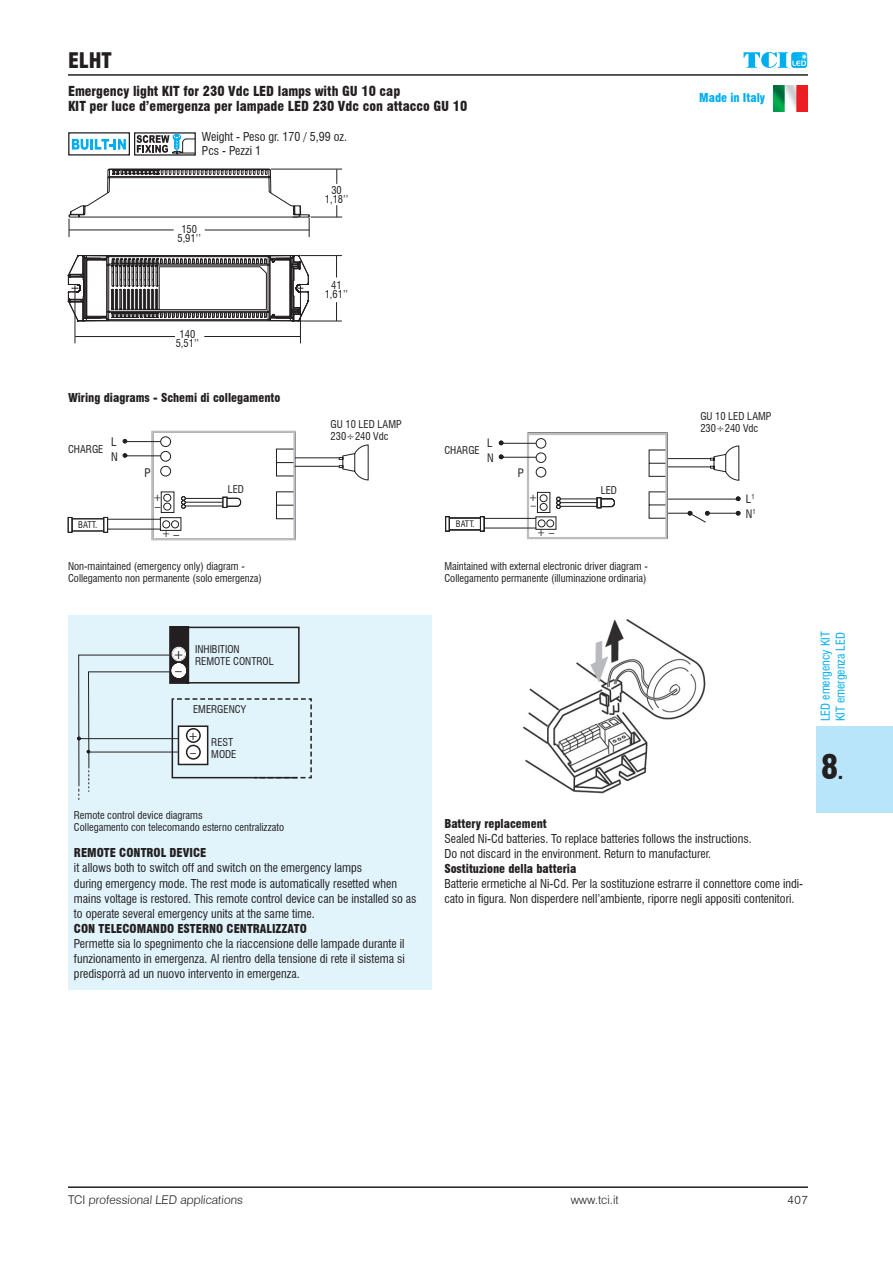
<style>
.page{position:relative;width:893px;height:1263px;background:#fff}
.page>*{position:absolute;margin:0;border:0;box-sizing:border-box;transform-origin:0 0}
.t1{font:900 condensed 33px "Swiss 721 BT";color:#231f20}
.t2{font:900 condensed 21px "Swiss 721 BT";color:#231f20}
.t3{font:900 condensed 13.5px/15px "Swiss 721 BT";color:#231f20}
.t4{font:condensed 13.35px/10.1px "Swiss 721 BT";color:#231f20}
.t5{font:condensed 12px/15px "Swiss 721 BT";color:#231f20}
.t6{font:900 condensed 12px "Swiss 721 BT";color:#231f20}
.t7{font:300 12px "Swiss 721 BT";color:#231f20}
.t8{font:condensed 12px/15px "Swiss 721 BT";color:#00aeef}
.t9{font:900 condensed 12px "Swiss 721 BT";color:#00aeef}
.t10{font:condensed 11.55px/14.9px "Swiss 721 BT";color:#231f20}
.t11{font:condensed 11.4px/14.5px "Swiss 721 BT";color:#231f20}
.t12{font:condensed 10.5px/12px "Swiss 721 BT";color:#231f20}
.t13{font:condensed 9px "Swiss 721 BT";color:#231f20}
.t14{font:condensed 8.85px "Swiss 721 BT";color:#231f20}
.s1{font-size:18px}
</style>
<div class="page">
<hr style="left:68px;top:74px;width:740px;height:2px;background:#231f20">
<hr style="left:68px;top:1186px;width:740px;height:2px;background:#231f20">
<img style="left:806px;top:53px;width:1px;height:14px">
<svg style="left:744px;top:52px;width:62px;height:16px"></svg>
<div style="left:816px;top:726px;width:77px;height:86px;background:#b9e5fa"></div>
<img style="left:773px;top:85px;width:35px;height:26px">
<div style="left:449px;top:518px;width:33px;height:12px;border:1px solid #231f20"></div>
<div style="left:445px;top:516px;width:5px;height:16px;border:1px solid #231f20"></div>
<div style="left:480px;top:516px;width:5px;height:16px;border:1px solid #231f20"></div>
<svg style="left:499px;top:441px;width:4px;height:4px"></svg>
<svg style="left:527px;top:432px;width:213px;height:98px"></svg>
<div style="left:72px;top:518px;width:33px;height:13px;border:1px solid #231f20"></div>
<div style="left:68px;top:517px;width:4px;height:16px;border:1px solid #231f20"></div>
<div style="left:103px;top:517px;width:5px;height:16px;border:1px solid #231f20"></div>
<svg style="left:123px;top:439px;width:4px;height:4px"></svg>
<svg style="left:154px;top:436px;width:215px;height:95px"></svg>
<img style="left:523px;top:619px;width:183px;height:175px">
<div style="left:68px;top:615px;width:364px;height:374px;background:#e1f4fc"></div>
<svg style="left:137px;top:134px;width:59px;height:21px"></svg>
<div style="left:68px;top:132px;width:62px;height:24px;border:1px solid #231f20"></div>
<svg style="left:72px;top:139px;width:54px;height:11px"></svg>
<hr style="left:271px;top:169px;width:71px;height:1px;background:#231f20">
<hr style="left:311px;top:217px;width:31px;height:1px;background:#231f20">
<svg style="left:336px;top:169px;width:1px;height:15px"></svg>
<hr style="left:75px;top:285px;width:1px;height:58px;background:#231f20">
<hr style="left:300px;top:285px;width:1px;height:58px;background:#231f20">
<hr style="left:75px;top:336px;width:100px;height:1px;background:#231f20">
<svg style="left:336px;top:205px;width:1px;height:12px"></svg>
<hr style="left:204px;top:336px;width:96px;height:1px;background:#231f20">
<hr style="left:300px;top:255px;width:42px;height:1px;background:#231f20">
<svg style="left:336px;top:256px;width:1px;height:21px"></svg>
<svg style="left:336px;top:302px;width:1px;height:19px"></svg>
<hr style="left:300px;top:321px;width:42px;height:1px;background:#231f20">
<svg style="left:67px;top:255px;width:242px;height:67px"></svg>
<svg style="left:68px;top:168px;width:242px;height:69px"></svg>
<svg style="left:77px;top:626px;width:235px;height:174px"></svg>
<div style="left:151px;top:431px;width:145px;height:109px;border:2px solid #bcbdc0"></div>
<hr style="left:125px;top:441px;width:36px;height:1px;background:#231f20">
<hr style="left:108px;top:529px;width:52px;height:1px;background:#231f20">
<hr style="left:108px;top:519px;width:52px;height:1px;background:#231f20">
<svg style="left:123px;top:453px;width:4px;height:5px"></svg>
<hr style="left:125px;top:455px;width:36px;height:1px;background:#231f20">
<hr style="left:295px;top:466px;width:44px;height:1px;background:#231f20">
<hr style="left:295px;top:457px;width:44px;height:1px;background:#231f20">
<div style="left:527px;top:433px;width:141px;height:106px;border:2px solid #bcbdc0"></div>
<hr style="left:501px;top:443px;width:35px;height:1px;background:#231f20">
<hr style="left:484px;top:528px;width:52px;height:1px;background:#231f20">
<hr style="left:484px;top:518px;width:52px;height:1px;background:#231f20">
<svg style="left:499px;top:455px;width:4px;height:4px"></svg>
<hr style="left:501px;top:457px;width:35px;height:1px;background:#231f20">
<h2 class="t2" style="left:68px;top:48px;width:45px">ELHT</h2>
<p class="t3" style="left:68px;top:83px;width:401px">Emergency light KIT for 230 Vdc LED lamps with GU 10 cap<br>KIT per luce d’emergenza per lampade LED 230 Vdc con attacco GU 10</p>
<p class="t5" style="left:202px;top:130px;width:147px;line-height:13.5px">Weight - Peso gr. 170 / 5,99 oz.<br>Pcs - Pezzi 1</p>
<p class="t12" style="left:325px;top:185px;width:25px;line-height:9px;text-align:center">30<br>1,18’’</p>
<p class="t12" style="left:177px;top:225px;width:25px;line-height:9px;text-align:center">150<br>5,91’’</p>
<p class="t12" style="left:325px;top:281px;width:25px;line-height:9px;text-align:center">41<br>1,61’’</p>
<p class="t12" style="left:176px;top:330px;width:25px;line-height:9px;text-align:center">140<br>5,51’’</p>
<p class="t6" style="left:68px;top:391px;width:214px">Wiring diagrams - Schemi di collegamento</p>
<p class="t12" style="left:68px;top:443px;width:37px">CHARGE</p>
<p class="t10" style="left:111px;top:434px;width:8px">L<br>N</p>
<p class="t12" style="left:331px;top:418px;width:73px">GU 10 LED LAMP<br>230÷240 Vdc</p>
<p class="t12" style="left:444px;top:444px;width:37px">CHARGE</p>
<p class="t11" style="left:487px;top:436px;width:8px">L<br>N</p>
<p class="t10" style="left:144px;top:465px;width:8px">P</p>
<p class="t11" style="left:518px;top:465px;width:8px">P</p>
<p class="t10" style="left:153px;top:493px;width:10px">_<sup>+</sup></p>
<p class="t12" style="left:228px;top:483px;width:18px">LED</p>
<p class="t12" style="left:529px;top:493px;width:10px">+_</p>
<p class="t12" style="left:601px;top:484px;width:18px">LED</p>
<p class="t13" style="left:78px;top:519px;width:21px">BATT.</p>
<p class="t12" style="left:162px;top:528px;width:19px">+ <sup>_</sup></p>
<p class="t14" style="left:456px;top:519px;width:20px">BATT.</p>
<p class="t12" style="left:537px;top:526px;width:10px">+</p>
<p class="t11" style="left:549px;top:519px;width:7px">_</p>
<p class="t12" style="left:68px;top:560px;width:195px">Non-maintained (emergency only) diagram -<br>Collegamento non permanente (solo emergenza)</p>
<p class="t12" style="left:444px;top:560px;width:205px">Maintained with external electronic driver diagram -<br>Collegamento permanente (illuminazione ordinaria)</p>
<p class="t9" style="left:699px;top:91px;width:68px">Made in Italy</p>
<p class="t12" style="left:700px;top:410px;width:73px">GU 10 LED LAMP<br>230÷240 Vdc</p>
<p class="t11" style="left:746px;top:492px;width:11px">L<sup>1<br></sup>N<sup>1</sup></p>
<p class="t4" style="left:173px;top:649px;width:13px">+ _</p>
<p class="t12" style="left:195px;top:643px;width:80px">INHIBITION<br>REMOTE CONTROL</p>
<p class="t12" style="left:193px;top:703px;width:54px">EMERGENCY</p>
<p class="t5" style="left:188px;top:730px;width:11px;line-height:11.2px">+ _</p>
<p class="t12" style="left:211px;top:736px;width:27px">REST<br>MODE</p>
<p class="t12" style="left:74px;top:809px;width:212px">Remote control device diagrams<br>Collegamento con telecomando esterno centralizzato</p>
<p class="t6" style="left:74px;top:846px;width:134px">REMOTE CONTROL DEVICE</p>
<p class="t5" style="left:74px;top:861px;width:344px">it allows both to switch off and switch on the emergency lamps<br>during emergency mode. The rest mode is automatically resetted when mains voltage is restored. This remote control device can be installed so as to operate several emergency units at the same time.</p>
<p class="t6" style="left:74px;top:921px;width:234px">CON TELECOMANDO ESTERNO CENTRALIZZATO</p>
<p class="t5" style="left:74px;top:936px;width:332px;text-align:justify">Permette sia lo spegnimento che la riaccensione delle lampade durante il funzionamento in emergenza. Al rientro della tensione di rete il sistema si predisporrà ad un nuovo intervento in emergenza.</p>
<p class="t6" style="left:444px;top:816px;width:104px">Battery replacement</p>
<p class="t5" style="left:444px;top:831px;width:309px">Sealed Ni-Cd batteries. To replace batteries follows the instructions.<br>Do not discard in the environment. Return to manufacturer.</p>
<p class="t6" style="left:444px;top:861px;width:133px">Sostituzione della batteria</p>
<p class="t5" style="left:444px;top:876px;width:360px">Batterie ermetiche al Ni-Cd. Per la sostituzione estrarre il connettore come indi&shy;cato in figura. Non disperdere nell’ambiente, riporre negli appositi contenitori.</p>
<p class="t8" style="left:818px;top:721px;width:91px;rotate:-90deg">LED emergency KIT<br>KIT emergenza LED</p>
<h1 class="t1" style="left:821px;top:748px;width:24px">8<span class="s1">.</span></h1>
<p class="t7" style="left:68px;top:1192px;width:177px">TCI professional LED applications</p>
<p class="t7" style="left:571px;top:1192px;width:50px">www.tci.it</p>
<p class="t7" style="left:788px;top:1192px;width:22px">407</p>
</div>
